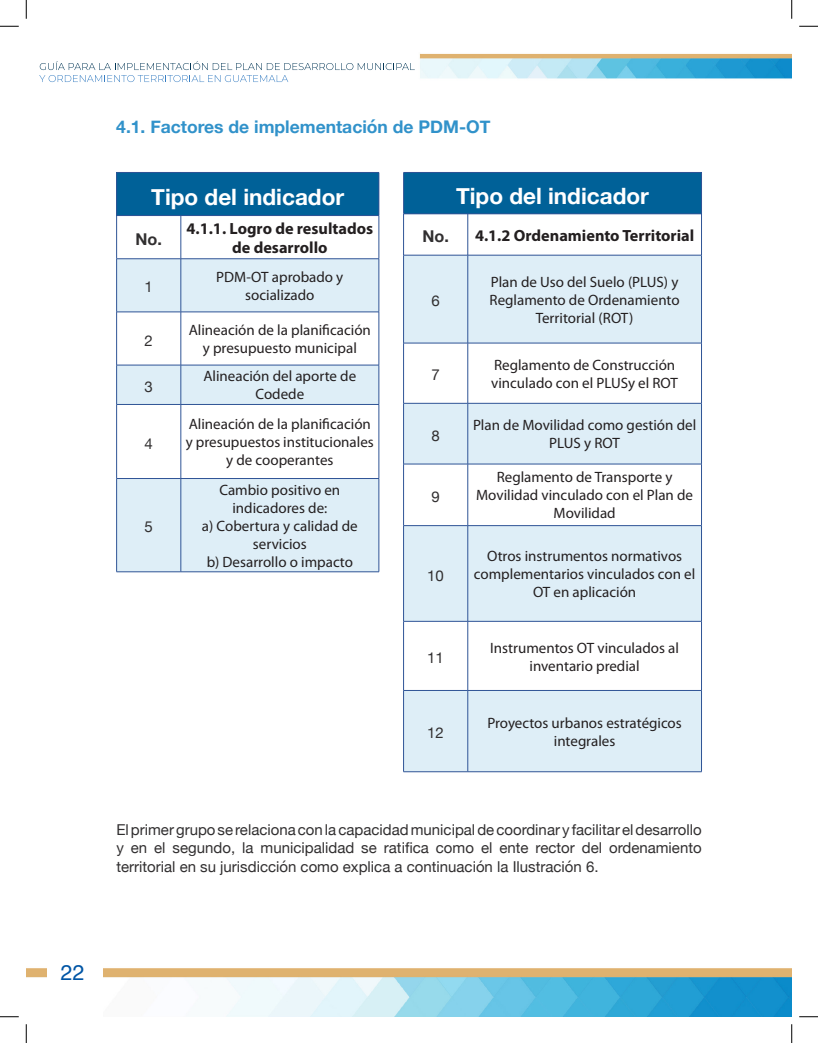
<style>
.page{position:relative;width:818px;height:1043px;background:#fff}
.page>*{position:absolute;margin:0;border:0;box-sizing:border-box;transform-origin:0 0}
.t1{font:700 22.5px "Helvetica Neue";color:#fff}
.t2{font:21.25px "Helvetica";color:#0155a5}
.t3{font:700 17.5px "Helvetica Neue";color:#3192ca}
.t4{font:700 16.25px/19.5px "Myriad Pro";color:#231f20;text-align:center}
.t5{font:700 16.25px "Helvetica Neue";color:#312f30}
.t6{font:15px/18px "Myriad Pro";color:#231f20;text-align:center}
.t7{font:15px/18.8px "Helvetica Neue";color:#312f30;text-align:justify}
.s1{font-family:"Helvetica Neue";color:#312f30}
</style>
<div class="page">
<img style="left:26px;top:53px;width:765px;height:963px">
<div style="left:47px;top:926px;width:56px;height:90px;background:#fff"></div>
<svg style="left:39px;top:61px;width:376px;height:21px"></svg>
<div style="left:117px;top:172px;width:262px;height:43px;background:#006198"></div>
<svg style="left:117px;top:259px;width:261px;height:312px;fill:#deeef7"></svg>
<hr style="left:116px;top:172px;width:65px;height:1px;background:#2f5496">
<hr style="left:116px;top:173px;width:1px;height:42px;background:#2f5496">
<hr style="left:181px;top:172px;width:198px;height:1px;background:#2f5496">
<hr style="left:378px;top:173px;width:1px;height:42px;background:#2f5496">
<hr style="left:116px;top:215px;width:65px;height:1px;background:#2f5496">
<hr style="left:116px;top:216px;width:1px;height:42px;background:#2f5496">
<hr style="left:181px;top:215px;width:198px;height:1px;background:#2f5496">
<hr style="left:181px;top:216px;width:1px;height:42px;background:#2f5496">
<hr style="left:378px;top:216px;width:1px;height:42px;background:#2f5496">
<hr style="left:116px;top:258px;width:65px;height:1px;background:#2f5496">
<hr style="left:116px;top:259px;width:1px;height:53px;background:#2f5496">
<hr style="left:181px;top:258px;width:198px;height:1px;background:#2f5496">
<hr style="left:181px;top:259px;width:1px;height:53px;background:#2f5496">
<hr style="left:378px;top:259px;width:1px;height:53px;background:#2f5496">
<hr style="left:116px;top:312px;width:65px;height:1px;background:#2f5496">
<hr style="left:116px;top:312px;width:1px;height:53px;background:#2f5496">
<hr style="left:181px;top:312px;width:198px;height:1px;background:#2f5496">
<hr style="left:181px;top:312px;width:1px;height:53px;background:#2f5496">
<hr style="left:378px;top:312px;width:1px;height:53px;background:#2f5496">
<hr style="left:116px;top:404px;width:1px;height:74px;background:#2f5496">
<hr style="left:181px;top:404px;width:1px;height:74px;background:#2f5496">
<hr style="left:378px;top:404px;width:1px;height:74px;background:#2f5496">
<hr style="left:116px;top:365px;width:65px;height:1px;background:#2f5496">
<hr style="left:116px;top:365px;width:1px;height:39px;background:#2f5496">
<hr style="left:116px;top:404px;width:65px;height:1px;background:#2f5496">
<hr style="left:181px;top:365px;width:198px;height:1px;background:#2f5496">
<hr style="left:181px;top:365px;width:1px;height:39px;background:#2f5496">
<hr style="left:378px;top:365px;width:1px;height:39px;background:#2f5496">
<hr style="left:181px;top:404px;width:198px;height:1px;background:#2f5496">
<hr style="left:116px;top:478px;width:65px;height:1px;background:#2f5496">
<hr style="left:116px;top:478px;width:1px;height:93px;background:#2f5496">
<hr style="left:116px;top:571px;width:65px;height:1px;background:#2f5496">
<hr style="left:181px;top:478px;width:198px;height:1px;background:#2f5496">
<hr style="left:181px;top:478px;width:1px;height:93px;background:#2f5496">
<hr style="left:378px;top:478px;width:1px;height:93px;background:#2f5496">
<hr style="left:181px;top:571px;width:198px;height:1px;background:#2f5496">
<div style="left:403px;top:172px;width:298px;height:42px;background:#006198"></div>
<svg style="left:404px;top:256px;width:297px;height:515px;fill:#deeef7"></svg>
<hr style="left:403px;top:172px;width:65px;height:1px;background:#2f5496">
<hr style="left:403px;top:173px;width:1px;height:41px;background:#2f5496">
<hr style="left:468px;top:172px;width:233px;height:1px;background:#2f5496">
<hr style="left:701px;top:173px;width:1px;height:41px;background:#2f5496">
<hr style="left:403px;top:214px;width:65px;height:1px;background:#2f5496">
<hr style="left:403px;top:214px;width:1px;height:41px;background:#2f5496">
<hr style="left:468px;top:214px;width:233px;height:1px;background:#2f5496">
<hr style="left:467px;top:214px;width:1px;height:41px;background:#2f5496">
<hr style="left:701px;top:214px;width:1px;height:41px;background:#2f5496">
<hr style="left:403px;top:343px;width:1px;height:60px;background:#2f5496">
<hr style="left:467px;top:343px;width:1px;height:60px;background:#2f5496">
<hr style="left:701px;top:343px;width:1px;height:60px;background:#2f5496">
<hr style="left:403px;top:464px;width:1px;height:61px;background:#2f5496">
<hr style="left:467px;top:464px;width:1px;height:61px;background:#2f5496">
<hr style="left:701px;top:464px;width:1px;height:61px;background:#2f5496">
<hr style="left:403px;top:621px;width:1px;height:69px;background:#2f5496">
<hr style="left:467px;top:621px;width:1px;height:69px;background:#2f5496">
<hr style="left:701px;top:621px;width:1px;height:69px;background:#2f5496">
<hr style="left:403px;top:255px;width:65px;height:1px;background:#2f5496">
<hr style="left:403px;top:255px;width:1px;height:88px;background:#2f5496">
<hr style="left:403px;top:343px;width:65px;height:1px;background:#2f5496">
<hr style="left:468px;top:255px;width:233px;height:1px;background:#2f5496">
<hr style="left:467px;top:255px;width:1px;height:88px;background:#2f5496">
<hr style="left:701px;top:255px;width:1px;height:88px;background:#2f5496">
<hr style="left:468px;top:343px;width:233px;height:1px;background:#2f5496">
<hr style="left:403px;top:403px;width:65px;height:1px;background:#2f5496">
<hr style="left:403px;top:403px;width:1px;height:61px;background:#2f5496">
<hr style="left:403px;top:464px;width:65px;height:1px;background:#2f5496">
<hr style="left:468px;top:403px;width:233px;height:1px;background:#2f5496">
<hr style="left:467px;top:403px;width:1px;height:61px;background:#2f5496">
<hr style="left:701px;top:403px;width:1px;height:61px;background:#2f5496">
<hr style="left:468px;top:464px;width:233px;height:1px;background:#2f5496">
<hr style="left:403px;top:525px;width:65px;height:1px;background:#2f5496">
<hr style="left:403px;top:526px;width:1px;height:95px;background:#2f5496">
<hr style="left:403px;top:621px;width:65px;height:1px;background:#2f5496">
<hr style="left:468px;top:525px;width:233px;height:1px;background:#2f5496">
<hr style="left:467px;top:526px;width:1px;height:95px;background:#2f5496">
<hr style="left:701px;top:526px;width:1px;height:95px;background:#2f5496">
<hr style="left:468px;top:621px;width:233px;height:1px;background:#2f5496">
<hr style="left:403px;top:690px;width:65px;height:1px;background:#2f5496">
<hr style="left:403px;top:690px;width:1px;height:81px;background:#2f5496">
<hr style="left:403px;top:771px;width:65px;height:1px;background:#2f5496">
<hr style="left:468px;top:690px;width:233px;height:1px;background:#2f5496">
<hr style="left:467px;top:690px;width:1px;height:81px;background:#2f5496">
<hr style="left:701px;top:690px;width:1px;height:81px;background:#2f5496">
<hr style="left:468px;top:771px;width:233px;height:1px;background:#2f5496">
<svg style="left:0;top:25px;width:19px;height:2px"></svg>
<svg style="left:799px;top:25px;width:19px;height:2px"></svg>
<svg style="left:0;top:1016px;width:19px;height:1px"></svg>
<svg style="left:799px;top:1016px;width:19px;height:1px"></svg>
<svg style="left:25px;top:0;width:2px;height:19px"></svg>
<svg style="left:25px;top:1024px;width:2px;height:18px"></svg>
<svg style="left:791px;top:0;width:1px;height:19px"></svg>
<svg style="left:791px;top:1024px;width:1px;height:18px"></svg>
<p class="t3" style="left:116px;top:113px;width:375px">4.1. Factores de implementación de PDM-OT</p>
<h1 class="t1" style="left:151px;top:179px;width:194px">Tipo del indicador</h1>
<p class="t5" style="left:135px;top:226px;width:28px">No.</p>
<p class="t4" style="left:186px;top:218px;width:188px">4.1.1. Logro de resultados de desarrollo</p>
<p class="t7" style="left:144px;top:278px;width:10px">1</p>
<p class="t6" style="left:216px;top:268px;width:128px">PDM-OT aprobado y socializado</p>
<p class="t7" style="left:144px;top:332px;width:10px">2</p>
<p class="t6" style="left:189px;top:321px;width:184px">Alineación de la planificación y presupuesto municipal</p>
<p class="t7" style="left:144px;top:378px;width:10px">3</p>
<p class="t6" style="left:203px;top:367px;width:154px">Alineación del aporte de<br>Codede</p>
<p class="t7" style="left:144px;top:435px;width:10px">4</p>
<p class="t6" style="left:186px;top:415px;width:189px">Alineación de la planificación y presupuestos institucionales y de cooperantes</p>
<p class="t7" style="left:144px;top:518px;width:10px">5</p>
<p class="t6" style="left:202px;top:480px;width:157px">Cambio positivo en indicadores de:<br>a) Cobertura y calidad de servicios<br>b) Desarrollo o impacto</p>
<h1 class="t1" style="left:456px;top:178px;width:194px">Tipo del indicador</h1>
<p class="t4" style="left:422px;top:225px;width:273px"><span class="s1">No.</span> 4.1.2 Ordenamiento Territorial</p>
<p class="t7" style="left:431px;top:292px;width:10px">6</p>
<p class="t6" style="left:489px;top:272px;width:192px">Plan de Uso del Suelo (PLUS) y<br>Reglamento de Ordenamiento<br>Territorial (ROT)</p>
<p class="t7" style="left:431px;top:366px;width:10px">7</p>
<p class="t6" style="left:491px;top:355px;width:188px;text-align:left">Reglamento de Construcción vinculado con el PLUSy el ROT</p>
<p class="t7" style="left:431px;top:427px;width:10px">8</p>
<p class="t6" style="left:473px;top:416px;width:225px">Plan de Movilidad como gestión del<br>PLUS y ROT</p>
<p class="t7" style="left:431px;top:488px;width:10px">9</p>
<p class="t6" style="left:476px;top:468px;width:218px">Reglamento de Transporte y<br>Movilidad vinculado con el Plan de<br>Movilidad</p>
<p class="t7" style="left:427px;top:567px;width:18px">10</p>
<p class="t6" style="left:474px;top:547px;width:223px">Otros instrumentos normativos complementarios vinculados con el<br>OT en aplicación</p>
<p class="t7" style="left:427px;top:649px;width:18px">11</p>
<p class="t6" style="left:490px;top:638px;width:190px">Instrumentos OT vinculados al inventario predial</p>
<p class="t7" style="left:427px;top:724px;width:18px">12</p>
<p class="t6" style="left:487px;top:713px;width:196px">Proyectos urbanos estratégicos integrales</p>
<p class="t7" style="left:116px;top:820px;width:587px">El primer grupo se relaciona con la capacidad municipal de coordinar y facilitar el desarrollo y en el segundo, la municipalidad se ratifica como el ente rector del ordenamiento territorial en su jurisdicción como explica a continuación la Ilustración 6.</p>
<h2 class="t2" style="left:60px;top:955px;width:25px">22</h2>
</div>
